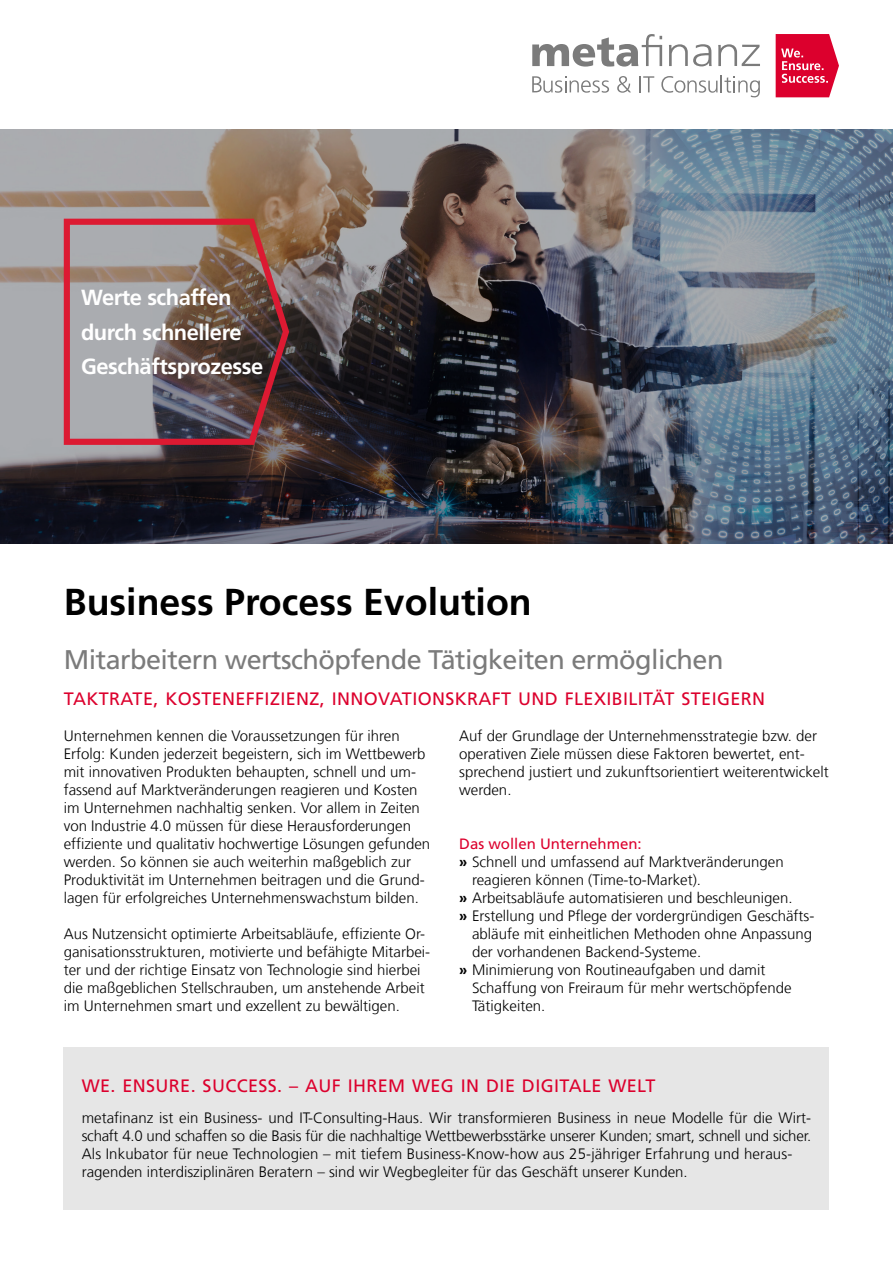
<style>
.page{position:relative;width:893px;height:1263px;background:#fff}
.page>*{position:absolute;margin:0;border:0;box-sizing:border-box;transform-origin:0 0}
.t1{font:700 37.5px "Frutiger LT Com";color:#000}
.t2{font:27px "Frutiger LT Com";letter-spacing:-.02em;color:#7b7b7b}
.t3{font:700 21.9px "Frutiger LT Com";letter-spacing:-.02em;color:#fff}
.t4{font:18px "Frutiger LT Com";letter-spacing:.02em;color:#dc002d}
.t5{font:300 15px/18px "Frutiger LT Com";color:#000}
.t6{font:15px "Frutiger LT Com";color:#dc002d}
.s1{font-weight:700}
</style>
<div class="page">
<img style="left:0;top:129px;width:893px;height:414px">
<div style="left:64px;top:1047px;width:765px;height:162px;background:#e6e6e6"></div>
<svg style="left:718px;top:44px;width:42px;height:22px"></svg>
<svg style="left:669px;top:44px;width:43px;height:22px"></svg>
<svg style="left:532px;top:34px;width:130px;height:33px"></svg>
<svg style="left:617px;top:76px;width:14px;height:17px"></svg>
<svg style="left:640px;top:76px;width:14px;height:16px"></svg>
<svg style="left:532px;top:76px;width:77px;height:17px"></svg>
<svg style="left:661px;top:75px;width:99px;height:22px"></svg>
<svg style="left:776px;top:34px;width:63px;height:63px;background:#e12c51"></svg>
<svg style="left:64px;top:219px;width:225px;height:226px;background:#8c7070"></svg>
<p class="t3" style="left:81px;top:285px;width:152px">Werte schaffen</p>
<p class="t3" style="left:81px;top:319px;width:162px">durch schnellere</p>
<p class="t3" style="left:81px;top:354px;width:184px">Geschäftsprozesse</p>
<p class="t1" style="left:64px;top:580px;width:470px">Business Process Evolution</p>
<p class="t2" style="left:64px;top:644px;width:661px">Mitarbeitern wertschöpfende Tätigkeiten ermöglichen</p>
<p class="t4" style="left:64px;top:688px;width:703px">TAKTRATE, KOSTENEFFIZIENZ, INNOVATIONSKRAFT UND FLEXIBILITÄT STEIGERN</p>
<p class="t5" style="left:64px;top:727px;width:368px">Unternehmen kennen die Voraussetzungen für ihren Erfolg: Kunden jederzeit begeistern, sich im Wettbewerb mit innovativen Produkten behaupten, schnell und um&shy;fassend auf Marktveränderungen reagieren und Kosten im Unternehmen nachhaltig senken. Vor allem in Zeiten von Industrie 4.0 müssen für diese Herausforderungen effiziente und qualitativ hochwertige Lösungen gefunden werden. So können sie auch weiterhin maßgeblich zur Produktivität im Unternehmen beitragen und die Grund&shy;lagen für erfolgreiches Unternehmenswachstum bilden.</p>
<p class="t5" style="left:64px;top:925px;width:368px">Aus Nutzensicht optimierte Arbeitsabläufe, effiziente Or&shy;ganisationsstrukturen, motivierte und befähigte Mitarbei&shy;ter und der richtige Einsatz von Technologie sind hierbei die maßgeblichen Stellschrauben, um anstehende Arbeit im Unternehmen smart und exzellent zu bewältigen.</p>
<p class="t5" style="left:459px;top:727px;width:371px">Auf der Grundlage der Unternehmensstrategie bzw. der operativen Ziele müssen diese Faktoren bewertet, ent&shy;sprechend justiert und zukunftsorientiert weiterentwickelt werden.</p>
<p class="t6" style="left:459px;top:835px;width:184px">Das wollen Unternehmen:</p>
<p class="t5" style="left:472px;top:853px;width:313px;text-indent:-13px"><span class="s1">»</span> Schnell und umfassend auf Marktveränderungen reagieren können (Time-to-Market).</p>
<p class="t5" style="left:459px;top:889px;width:335px"><span class="s1">»</span> Arbeitsabläufe automatisieren und beschleunigen.</p>
<p class="t5" style="left:472px;top:907px;width:344px;text-indent:-13px"><span class="s1">»</span> Erstellung und Pflege der vordergründigen Geschäfts&shy;abläufe mit einheitlichen Methoden ohne Anpassung der vorhandenen Backend-Systeme.</p>
<p class="t5" style="left:472px;top:961px;width:321px;text-indent:-13px"><span class="s1">»</span> Minimierung von Routineaufgaben und damit<br>Schaffung von Freiraum für mehr wertschöpfende<br>Tätigkeiten.</p>
<p class="t4" style="left:82px;top:1075px;width:575px">WE. ENSURE. SUCCESS. – AUF IHREM WEG IN DIE DIGITALE WELT</p>
<p class="t5" style="left:82px;top:1108px;width:731px">metafinanz ist ein Business- und IT-Consulting-Haus. Wir transformieren Business in neue Modelle für die Wirt&shy;schaft 4.0 und schaffen so die Basis für die nachhaltige Wettbewerbsstärke unserer Kunden; smart, schnell und sicher.<br>Als Inkubator für neue Technologien – mit tiefem Business-Know-how aus 25-jähriger Erfahrung und heraus&shy;ragenden interdisziplinären Beratern – sind wir Wegbegleiter für das Geschäft unserer Kunden.</p>
</div>
